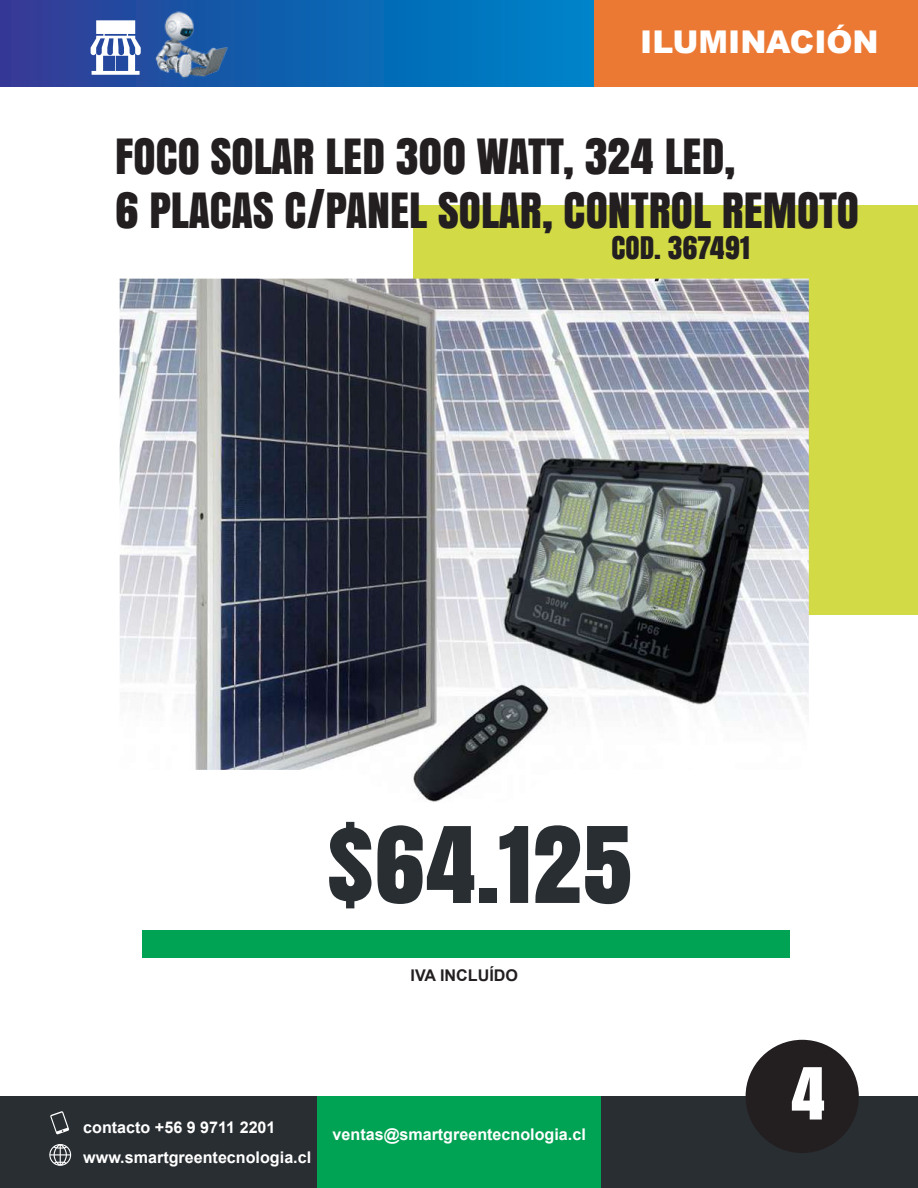
<style>
.page{position:relative;width:918px;height:1188px;background:#fff}
.page>*{position:absolute;margin:0;border:0;box-sizing:border-box;transform-origin:0 0}
.t1{font:98.85px "Anton";color:#292e32}
.t2{font:67.35px "Anton";color:#fff}
.t3{font:45.45px/54.4px "Anton";color:#231f20}
.t4{font:900 31.35px "Arial";color:#fff}
.t5{font:29.1px "Anton";color:#231f20}
.t6{font:700 16.2px/30.3px "Arial";color:#fff}
.t7{font:700 16.2px "Arial";color:#231f20}
</style>
<div class="page">
<div style="left:0;top:1096px;width:918px;height:92px;background:#292e32"></div>
<div style="left:317px;top:1096px;width:284px;height:92px;background:#00a253"></div>
<div style="left:142px;top:930px;width:647px;height:28px;background:#00a253"></div>
<svg style="left:0;top:0;width:594px;height:87px;background:#0f63b1"></svg>
<div style="left:414px;top:205px;width:504px;height:410px;background:#d2da45"></div>
<svg style="left:91px;top:20px;width:50px;height:55px"></svg>
<svg style="left:50px;top:1111px;width:19px;height:24px"></svg>
<svg style="left:49px;top:1144px;width:22px;height:22px"></svg>
<img style="left:145px;top:0;width:98px;height:87px">
<div style="left:594px;top:0;width:324px;height:87px;background:#eb7934"></div>
<img style="left:120px;top:279px;width:689px;height:523px">
<div style="left:746px;top:1040px;width:113px;height:113px;background:#231f20;border-radius:50%"></div>
<h3 class="t4" style="left:640px;top:19px;width:240px">ILUMINACIÓN</h3>
<h3 class="t3" style="left:115px;top:127px;width:745px">FOCO SOLAR LED 300 WATT, 324 LED,<br>6 PLACAS C/PANEL SOLAR, CONTROL REMOTO</h3>
<h3 class="t5" style="left:611px;top:225px;width:140px">COD. 367491</h3>
<h1 class="t1" style="left:327px;top:787px;width:307px">$64.125</h1>
<p class="t7" style="left:411px;top:964px;width:109px">IVA INCLUÍDO</p>
<p class="t6" style="left:83px;top:1112px;width:229px">contacto +56 9 9711 2201 www.smartgreentecnologia.cl</p>
<p class="t6" style="left:333px;top:1120px;width:255px">ventas@smartgreentecnologia.cl</p>
<h2 class="t2" style="left:791px;top:1040px;width:37px">4</h2>
</div>
